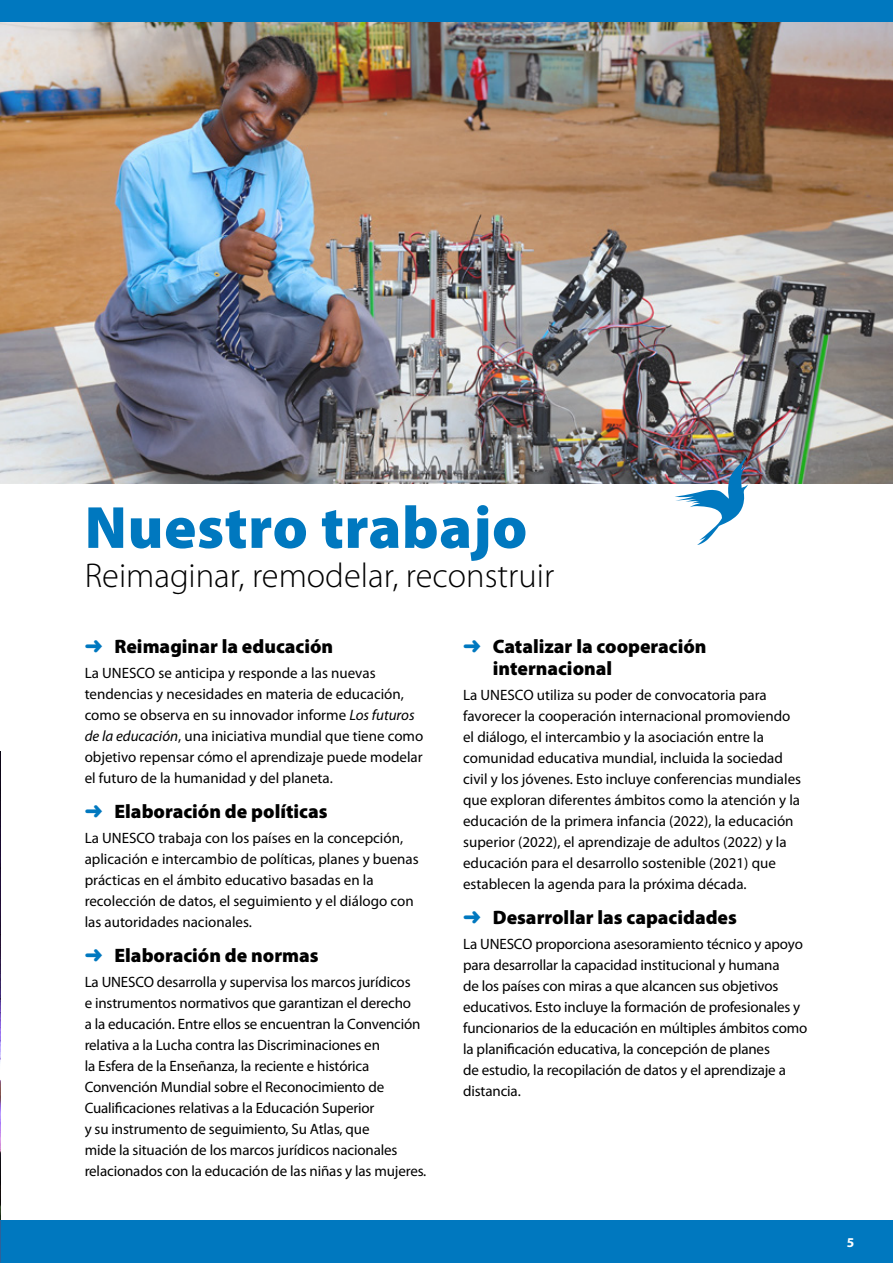
<style>
.page{position:relative;width:893px;height:1263px;background:#fff}
.page>*{position:absolute;margin:0;border:0;box-sizing:border-box;transform-origin:0 0}
.t1{font:900 60px "Myriad Pro";letter-spacing:.01em;color:#0078bf}
.t2{font:300 34.5px "Myriad Pro";color:#000}
.t3{font:900 19.5px/21.8px "Myriad Pro";color:#000}
.t4{font:15px/21px "Myriad Pro";letter-spacing:-.005em;color:#000}
.t5{font:700 13.5px "Myriad Pro";color:#fff}
.s1{color:#0078bf}
.s2{font-style:italic}
</style>
<div class="page">
<img style="left:0;top:751px;width:1px;height:469px">
<img style="left:0;top:21px;width:893px;height:463px">
<div style="left:0;top:1220px;width:893px;height:43px;background:#0078bf"></div>
<div style="left:0;top:0;width:893px;height:21px;background:#0078bf"></div>
<img style="left:675px;top:454px;width:73px;height:91px">
<h1 class="t1" style="left:85px;top:488px;width:444px">Nuestro trabajo</h1>
<h2 class="t2" style="left:85px;top:555px;width:471px">Reimaginar, remodelar, reconstruir</h2>
<h3 class="t3" style="left:85px;top:635px;width:250px"><span class="s1">➜</span> Reimaginar la educación</h3>
<p class="t4" style="left:85px;top:663px;width:340px">La UNESCO se anticipa y responde a las nuevas tendencias y necesidades en materia de educación, como se observa en su innovador informe <span class="s2">Los futuros de la educación</span>, una iniciativa mundial que tiene como objetivo repensar cómo el aprendizaje puede modelar el futuro de la humanidad y del planeta.</p>
<h3 class="t3" style="left:85px;top:800px;width:244px"><span class="s1">➜</span> Elaboración de políticas</h3>
<p class="t4" style="left:85px;top:827px;width:336px">La UNESCO trabaja con los países en la concepción, aplicación e intercambio de políticas, planes y buenas prácticas en el ámbito educativo basadas en la recolección de datos, el seguimiento y el diálogo con las autoridades nacionales.</p>
<h3 class="t3" style="left:85px;top:943px;width:235px"><span class="s1">➜</span> Elaboración de normas</h3>
<p class="t4" style="left:85px;top:971px;width:343px">La UNESCO desarrolla y supervisa los marcos jurídicos<br>e instrumentos normativos que garantizan el derecho<br>a la educación. Entre ellos se encuentran la Convención relativa a la Lucha contra las Discriminaciones en<br>la Esfera de la Enseñanza, la reciente e histórica Convención Mundial sobre el Reconocimiento de Cualificaciones relativas a la Educación Superior<br>y su instrumento de seguimiento, Su Atlas, que<br>mide la situación de los marcos jurídicos nacionales relacionados con la educación de las niñas y las mujeres.</p>
<h3 class="t3" style="left:493px;top:635px;width:215px;text-indent:-30px"><span class="s1">➜</span> Catalizar la cooperación internacional</h3>
<p class="t4" style="left:463px;top:684px;width:340px">La UNESCO utiliza su poder de convocatoria para favorecer la cooperación internacional promoviendo el diálogo, el intercambio y la asociación entre la comunidad educativa mundial, incluida la sociedad civil y los jóvenes. Esto incluye conferencias mundiales que exploran diferentes ámbitos como la atención y la educación de la primera infancia (2022), la educación superior (2022), el aprendizaje de adultos (2022) y la educación para el desarrollo sostenible (2021) que establecen la agenda para la próxima década.</p>
<h3 class="t3" style="left:463px;top:905px;width:275px"><span class="s1">➜</span> Desarrollar las capacidades</h3>
<p class="t4" style="left:463px;top:933px;width:346px">La UNESCO proporciona asesoramiento técnico y apoyo para desarrollar la capacidad institucional y humana<br>de los países con miras a que alcancen sus objetivos educativos. Esto incluye la formación de profesionales y funcionarios de la educación en múltiples ámbitos como la planificación educativa, la concepción de planes<br>de estudio, la recopilación de datos y el aprendizaje a distancia.</p>
<p class="t5" style="left:847px;top:1233px;width:9px">5</p>
</div>
